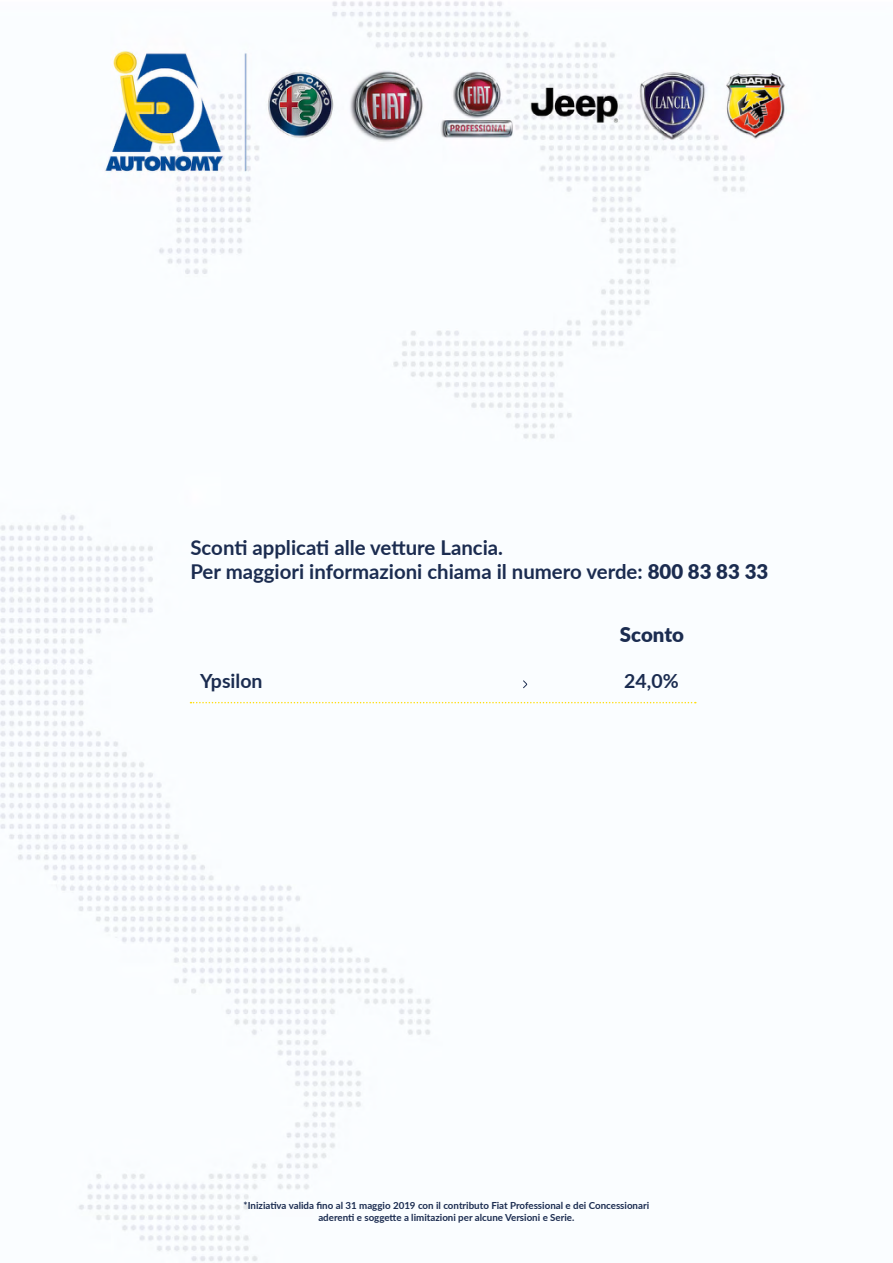
<style>
.page{position:relative;width:893px;height:1263px;background:#fff}
.page>*{position:absolute;margin:0;border:0;box-sizing:border-box;transform-origin:0 0}
.t1{font:700 20.4px/24.5px "Lato";color:#1b2c50}
.t2{font:900 20.4px "Lato";letter-spacing:-.005em;color:#1b2c50}
.t3{font:700 19.5px "Lato";color:#1b2c50}
.t4{font:700 9.75px/11.7px "Lato";color:#1b2c50;text-align:center}
.s1{font-weight:900}
</style>
<div class="page">
<img style="left:0;top:1px;width:787px;height:1261px">
<svg style="left:190px;top:702px;width:506px;height:1px"></svg>
<svg style="left:523px;top:680px;width:4px;height:8px"></svg>
<h1 class="t1" style="left:190px;top:534px;width:579px">Sconti applicati alle vetture Lancia.<br>Per maggiori informazioni chiama il numero verde: <span class="s1">800 83 83 33</span></h1>
<h1 class="t2" style="left:620px;top:619px;width:65px">Sconto</h1>
<h2 class="t3" style="left:200px;top:666px;width:64px">Ypsilon</h2>
<h2 class="t3" style="left:624px;top:666px;width:56px">24,0%</h2>
<p class="t4" style="left:244px;top:1199px;width:407px">*Iniziativa valida fino al 31 maggio 2019 con il contributo Fiat Professional e dei Concessionari aderenti e soggette a limitazioni per alcune Versioni e Serie.</p>
</div>
